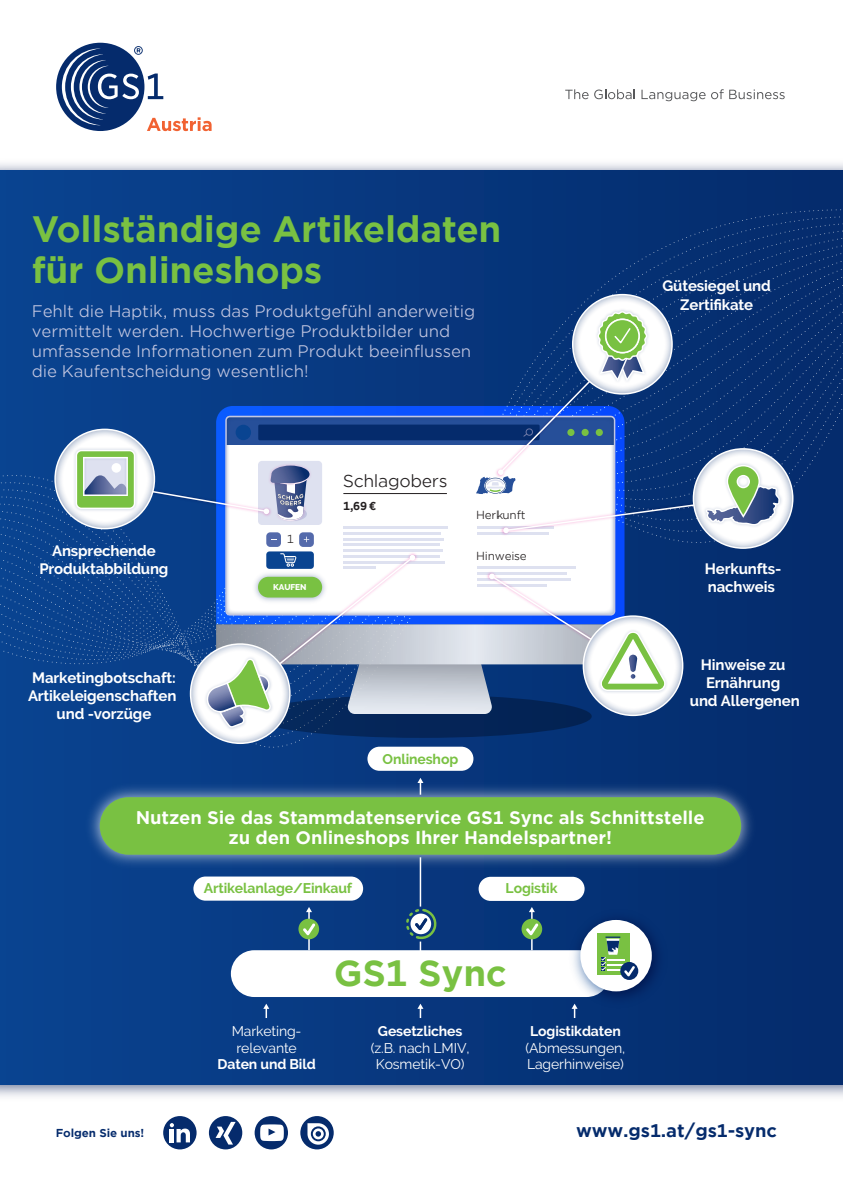
<style>
.page{position:relative;width:843px;height:1193px;background:#fff}
.page>*{position:absolute;margin:0;border:0;box-sizing:border-box;transform-origin:0 0}
.t1{font:700 35px/41px "Gotham Office";letter-spacing:-.01em;color:#79c142}
.t2{font:700 17.5px/20px "Gotham Office";letter-spacing:-.01em;color:#fff;text-align:center}
.t3{font:700 17.5px "Gotham Office";letter-spacing:-.01em;color:#052b6c}
.t4{font:16.7px "Gotham Office";letter-spacing:-.02em;color:#231f20}
.t5{font:16px/20px "Gotham Office";letter-spacing:-.01em;color:#c3c7e1}
.t6{font:700 15px/18px "Raleway";letter-spacing:-.01em;color:#fff;text-align:center}
.t7{font:14px/16.8px "Raleway";letter-spacing:-.01em;color:#fff;text-align:center}
.t8{font:700 14px "Raleway";letter-spacing:-.01em;color:#79c142}
.t9{font:700 14px "Raleway";letter-spacing:-.01em;color:#fff}
.t10{font:11.15px "Gotham Office";letter-spacing:-.02em;color:#231f20}
.t11{font:700 11.15px "Gotham Office";color:#231f20}
.t12{font:700 11px "Gotham Office";letter-spacing:-.01em;color:#052b6c}
.t13{font:800 8.35px "Raleway";letter-spacing:-.01em;color:#fff}
</style>
<div class="page">
<img style="left:0;top:163px;width:842px;height:934px">
<div style="left:0;top:170px;width:842px;height:914px;background:linear-gradient(to right,#0a4491,#042b6b)"></div>
<svg style="left:0;top:210px;width:842px;height:537px;background:#083980"></svg>
<svg style="left:565px;top:89px;width:23px;height:10px"></svg>
<svg style="left:594px;top:89px;width:40px;height:10px"></svg>
<svg style="left:641px;top:89px;width:82px;height:12px"></svg>
<svg style="left:729px;top:89px;width:55px;height:10px"></svg>
<div style="left:56px;top:43px;width:88px;height:88px;background:#052b6c;border-radius:50%"></div>
<svg style="left:62px;top:46px;width:149px;height:85px"></svg>
<div style="left:163px;top:1116px;width:33px;height:33px;background:#052b6c;border-radius:50%"></div>
<svg style="left:170px;top:1123px;width:20px;height:19px"></svg>
<div style="left:209px;top:1116px;width:33px;height:33px;background:#052b6c;border-radius:50%"></div>
<svg style="left:215px;top:1121px;width:20px;height:23px"></svg>
<div style="left:300px;top:1116px;width:33px;height:33px;background:#052b6c;border-radius:50%"></div>
<svg style="left:307px;top:1123px;width:22px;height:21px"></svg>
<svg style="left:254px;top:1116px;width:34px;height:33px"></svg>
<hr style="left:419px;top:857px;width:2px;height:49px;background:#fff">
<div style="left:231px;top:950px;width:379px;height:47px;background:#fff;border-radius:23px"></div>
<svg style="left:417px;top:1003px;width:6px;height:15px"></svg>
<svg style="left:263px;top:1003px;width:6px;height:15px"></svg>
<svg style="left:571px;top:1012px;width:6px;height:6px"></svg>
<img style="left:564px;top:904px;width:108px;height:108px">
<div style="left:580px;top:920px;width:71px;height:71px;background:#fff;border-radius:50%"></div>
<div style="left:597px;top:933px;width:32px;height:42px;background:#79c142"></div>
<div style="left:620px;top:962px;width:18px;height:18px;background:#052b6c;border-radius:50%"></div>
<svg style="left:601px;top:936px;width:34px;height:40px"></svg>
<div style="left:193px;top:876px;width:170px;height:24px;background:#fff;border-radius:12px"></div>
<div style="left:367px;top:746px;width:106px;height:25px;background:#fff;border-radius:12px"></div>
<div style="left:478px;top:876px;width:106px;height:25px;background:#fff;border-radius:12px"></div>
<hr style="left:308px;top:911px;width:2px;height:39px;background:#fff">
<svg style="left:306px;top:907px;width:6px;height:5px"></svg>
<hr style="left:531px;top:911px;width:1px;height:39px;background:#fff">
<svg style="left:528px;top:907px;width:6px;height:5px"></svg>
<svg style="left:406px;top:907px;width:30px;height:44px"></svg>
<div style="left:298px;top:918px;width:21px;height:21px;background:#79c142;border-radius:50%"></div>
<svg style="left:303px;top:923px;width:12px;height:12px"></svg>
<div style="left:521px;top:918px;width:21px;height:21px;background:#79c142;border-radius:50%"></div>
<svg style="left:526px;top:923px;width:12px;height:12px"></svg>
<img style="left:80px;top:777px;width:680px;height:97px">
<div style="left:100px;top:797px;width:641px;height:57px;background:#79c142;border-radius:29px"></div>
<svg style="left:216px;top:406px;width:408px;height:147px;background:#1159fb"></svg>
<div style="left:252px;top:694px;width:339px;height:44px;background:#052559;border-radius:50%"></div>
<div style="left:226px;top:416px;width:388px;height:199px;background:#fff;border-radius:4px"></div>
<svg style="left:226px;top:416px;width:250px;height:29px;background:#34599e"></svg>
<div style="left:235px;top:425px;width:16px;height:15px;background:#094491;border-radius:50%"></div>
<div style="left:258px;top:424px;width:281px;height:16px;background:#052b6c"></div>
<div style="left:258px;top:461px;width:64px;height:64px;background:#dee1f0;border-radius:4px"></div>
<hr style="left:343px;top:526px;width:104px;height:3px;background:#dee1f0">
<hr style="left:343px;top:532px;width:97px;height:2px;background:#dee1f0">
<hr style="left:343px;top:538px;width:100px;height:2px;background:#dee1f0">
<hr style="left:343px;top:543px;width:96px;height:3px;background:#dee1f0">
<hr style="left:343px;top:549px;width:99px;height:3px;background:#dee1f0">
<hr style="left:477px;top:532px;width:72px;height:2px;background:#dee1f0">
<img style="left:283px;top:519px;width:19px;height:2px">
<div style="left:266px;top:532px;width:15px;height:15px;background:#546aab;border-radius:4px"></div>
<div style="left:299px;top:532px;width:15px;height:15px;background:#546aab;border-radius:4px"></div>
<hr style="left:343px;top:493px;width:104px;height:1px;background:#231f20">
<img style="left:499px;top:533px;width:212px;height:4px">
<svg style="left:190px;top:644px;width:100px;height:99px"></svg>
<img style="left:202px;top:654px;width:73px;height:78px">
<svg style="left:572px;top:295px;width:100px;height:99px"></svg>
<img style="left:593px;top:307px;width:58px;height:4px">
<svg style="left:583px;top:616px;width:99px;height:99px"></svg>
<img style="left:665px;top:627px;width:4px;height:68px">
<svg style="left:206px;top:553px;width:459px;height:174px"></svg>
<svg style="left:693px;top:449px;width:99px;height:99px"></svg>
<img style="left:779px;top:460px;width:5px;height:70px">
<svg style="left:476px;top:311px;width:303px;height:222px"></svg>
<svg style="left:55px;top:429px;width:99px;height:99px"></svg>
<div style="left:54px;top:428px;width:101px;height:101px;border:2px solid #fff;border-radius:50%"></div>
<img style="left:71px;top:445px;width:69px;height:68px">
<svg style="left:76px;top:450px;width:233px;height:69px"></svg>
<div style="left:111px;top:463px;width:10px;height:10px;background:#fff;border-radius:50%"></div>
<h1 class="t1" style="left:32px;top:208px;width:471px">Vollständige Artikeldaten für Onlineshops</h1>
<p class="t5" style="left:32px;top:301px;width:445px">Fehlt die Haptik, muss das Produktgefühl anderweitig vermittelt werden. Hochwertige Produktbilder und umfassende Informationen zum Produkt beeinflussen die Kaufentscheidung wesentlich!</p>
<p class="t6" style="left:39px;top:541px;width:131px">Ansprechende<br>Produktabbildung</p>
<p class="t6" style="left:28px;top:669px;width:150px">Marketingbotschaft:<br>Artikeleigenschaften und -vorzüge</p>
<p class="t10" style="left:286px;top:532px;width:9px">1</p>
<p class="t13" style="left:273px;top:582px;width:35px">KAUFEN</p>
<p class="t4" style="left:342px;top:470px;width:106px">Schlagobers</p>
<p class="t11" style="left:343px;top:498px;width:34px">1,69 €</p>
<p class="t10" style="left:476px;top:508px;width:51px">Herkunft</p>
<p class="t10" style="left:476px;top:548px;width:52px">Hinweise</p>
<p class="t8" style="left:382px;top:751px;width:77px">Onlineshop</p>
<p class="t6" style="left:662px;top:277px;width:110px">Gütesiegel und<br>Zertifikate</p>
<p class="t6" style="left:704px;top:560px;width:78px;text-align:left">Herkunfts&shy;nachweis</p>
<p class="t6" style="left:689px;top:655px;width:111px">Hinweise zu<br>Ernährung<br>und Allergenen</p>
<p class="t2" style="left:136px;top:807px;width:570px">Nutzen Sie das Stammdatenservice GS1 Sync als Schnittstelle zu den Onlineshops Ihrer Handelspartner!</p>
<p class="t8" style="left:204px;top:880px;width:150px">Artikelanlage/Einkauf</p>
<p class="t8" style="left:505px;top:880px;width:53px">Logistik</p>
<p class="t7" style="left:232px;top:1022px;width:71px">Marketing&shy;relevante</p>
<p class="t9" style="left:217px;top:1056px;width:100px">Daten und Bild</p>
<h1 class="t1" style="left:334px;top:952px;width:175px">GS1 Sync</h1>
<p class="t9" style="left:378px;top:1023px;width:86px">Gesetzliches</p>
<p class="t7" style="left:371px;top:1039px;width:100px">(z.B. nach LMIV,<br>Kosmetik-VO)</p>
<p class="t9" style="left:530px;top:1023px;width:92px">Logistikdaten</p>
<p class="t7" style="left:525px;top:1039px;width:101px;text-align:left">(Abmessungen,<br>Lagerhinweise)</p>
<p class="t12" style="left:56px;top:1125px;width:90px">Folgen Sie uns!</p>
<p class="t3" style="left:576px;top:1118px;width:202px">www.gs1.at/gs1-sync</p>
</div>
